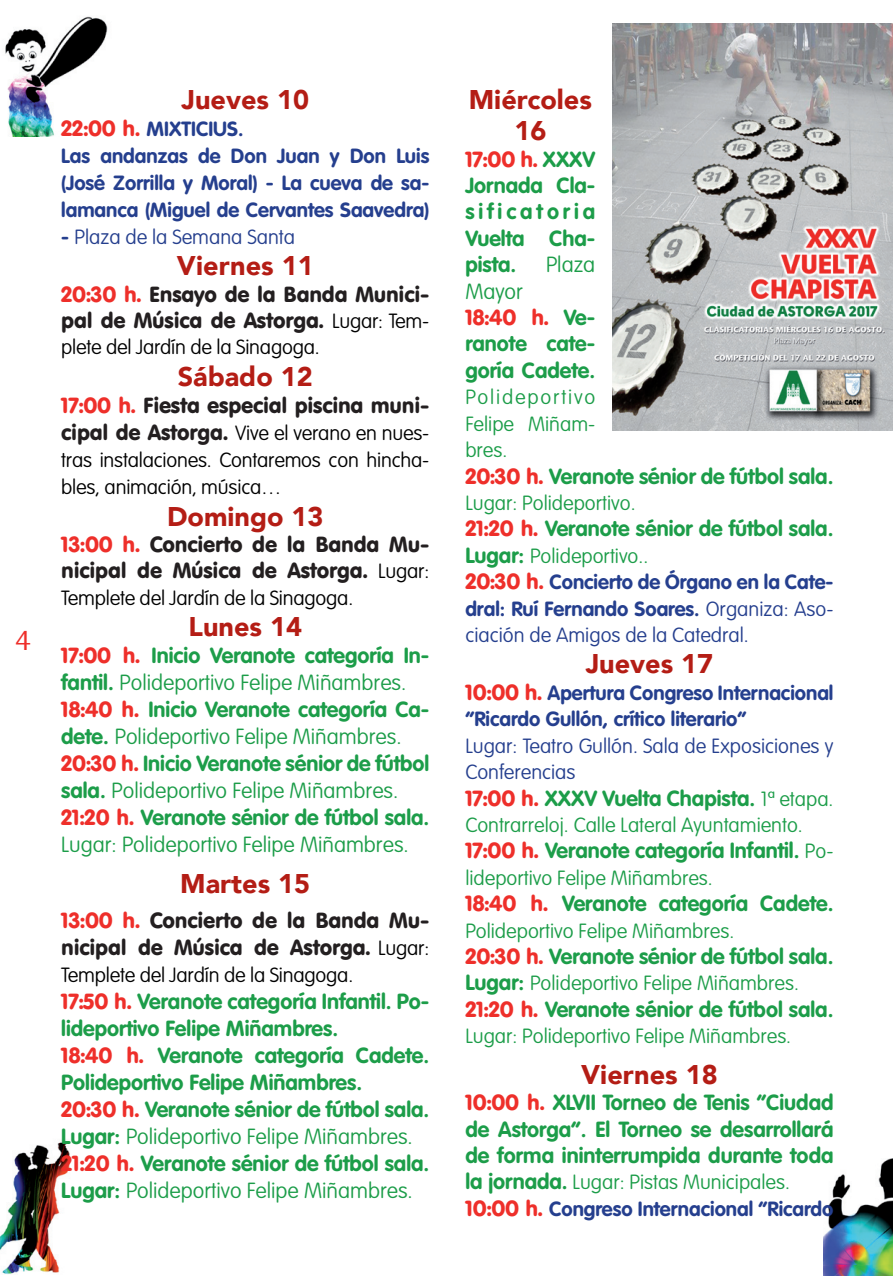
<style>
.page{position:relative;width:893px;height:1276px;background:#fff}
.page>*{position:absolute;margin:0;border:0;box-sizing:border-box;transform-origin:0 0}
.t1{font:30.9px "Rotis Semi Serif";color:#ee2f2a}
.t2{font:900 27px/31.5px "Avenir";color:#b41d15;text-align:center}
.t3{font:700 21.6px/27px "VAG Rounded";color:#1c9d49}
.t4{font:21.6px/26.4px "VAG Rounded BT";letter-spacing:-.01em;color:#231f20}
.t5{font:21.6px "VAG Rounded BT";letter-spacing:-.01em;color:#ee2f2a}
.t6{font:100 21.6px "VAG Rounded";color:#1c9d49}
.t7{font:700 20.4px/27px "VAG Rounded";color:#253f8e}
.t8{font:100 20.4px/26.4px "VAG Rounded";color:#1c9d49;text-align:justify}
.t9{font:100 20.4px/27px "VAG Rounded";letter-spacing:-.01em;color:#000;text-align:justify}
.t10{font:100 20.4px/26.4px "VAG Rounded";color:#253f8e}
.s1{font-family:"VAG Rounded BT";font-weight:400;font-size:21.6px;color:#ee2f2a}
.s2{font-weight:700}
.s3{color:#ee2f2a}
.s4{font-family:"VAG Rounded";font-weight:100;font-size:20.4px;color:#000}
.s5{font-family:"VAG Rounded BT";font-weight:400;font-size:21.6px;color:#231f20}
.s6{font-family:"VAG Rounded BT";font-weight:400;color:#ee2f2a}
.s7{font-weight:100}
.s8{font-family:"VAG Rounded";font-weight:700;color:#1c9d49}
.s9{font-size:21.6px;color:#1c9d49}
.s10{font-weight:100;color:#1c9d49}
.s11{font-weight:100;font-size:20.4px}
.s12{font-weight:700;font-size:21.6px}
</style>
<div class="page">
<img style="left:0;top:1141px;width:70px;height:133px">
<img style="left:5px;top:16px;width:103px;height:120px">
<img style="left:823px;top:1158px;width:70px;height:118px">
<img style="left:612px;top:23px;width:281px;height:407px">
<h1 class="t1" style="left:15px;top:621px;width:18px">4</h1>
<p class="t2" style="left:182px;top:83px;width:129px">Jueves 10</p>
<p class="t7" style="left:61px;top:115px;width:370px"><span class="s1">22:00 h.</span> MIXTICIUS.<br>Las andanzas de Don Juan y Don Luis (José Zorrilla y Moral) - La cueva de sa&shy;lamanca (Miguel de Cervantes Saavedra)</p>
<p class="t10" style="left:61px;top:223px;width:235px"><span class="s2">-</span> Plaza de la Semana Santa</p>
<p class="t2" style="left:177px;top:249px;width:138px">Viernes 11</p>
<p class="t4" style="left:61px;top:280px;width:370px"><span class="s3">20:30 h.</span> Ensayo de la Banda Munici&shy;pal de Música de Astorga. <span class="s4">Lugar: Tem-</span></p>
<p class="t9" style="left:61px;top:334px;width:260px">plete del Jardín de la Sinagoga.</p>
<p class="t2" style="left:178px;top:360px;width:136px">Sábado 12</p>
<p class="t4" style="left:61px;top:391px;width:370px"><span class="s3">17:00 h.</span> Fiesta especial piscina muni-</p>
<p class="t9" style="left:61px;top:419px;width:370px"><span class="s5">cipal de Astorga.</span> Vive el verano en nues&shy;tras instalaciones. Contaremos con hincha&shy;bles, animación, música…</p>
<p class="t2" style="left:167px;top:500px;width:158px">Domingo 13</p>
<p class="t4" style="left:61px;top:530px;width:370px"><span class="s3">13:00 h.</span> Concierto de la Banda Mu&shy;nicipal de Música de Astorga. <span class="s4">Lugar:</span></p>
<p class="t9" style="left:61px;top:584px;width:293px">Templete del Jardín de la Sinagoga.</p>
<p class="t2" style="left:189px;top:610px;width:115px">Lunes 14</p>
<p class="t3" style="left:61px;top:642px;width:370px"><span class="s6">17:00 h.</span> Inicio Veranote categoría In&shy;fantil. <span class="s7">Polideportivo Felipe Miñambres.<br></span><span class="s6">18:40 h.</span> Inicio Veranote categoría Ca&shy;dete. <span class="s7">Polideportivo Felipe Miñambres.<br></span><span class="s6">20:30 h.</span> Inicio Veranote sénior de fútbol sala. <span class="s7">Polideportivo Felipe Miñambres.<br></span><span class="s6">21:20 h.</span> Veranote sénior de fútbol sala.<br><span class="s7">Lugar: Polideportivo Felipe Miñambres.</span></p>
<p class="t2" style="left:180px;top:867px;width:131px">Martes 15</p>
<p class="t4" style="left:61px;top:906px;width:370px"><span class="s3">13:00 h.</span> Concierto de la Banda Mu&shy;nicipal de Música de Astorga. <span class="s4">Lugar:</span></p>
<p class="t9" style="left:61px;top:961px;width:293px">Templete del Jardín de la Sinagoga.</p>
<p class="t3" style="left:61px;top:988px;width:370px"><span class="s6">17:50 h.</span> Veranote categoría Infantil. Po&shy;lideportivo Felipe Miñambres.<br><span class="s6">18:40 h.</span> Veranote categoría Cadete.<br>Polideportivo Felipe Miñambres.<br><span class="s6">20:30 h.</span> Veranote sénior de fútbol sala.<br>Lugar: <span class="s7">Polideportivo Felipe Miñambres.<br></span><span class="s6">21:20 h.</span> Veranote sénior de fútbol sala.<br>Lugar: <span class="s7">Polideportivo Felipe Miñambres.</span></p>
<p class="t2" style="left:469px;top:83px;width:125px">Miércoles<br>16</p>
<p class="t5" style="left:465px;top:145px;width:131px">17:00 h. <span class="s8">XXXV</span></p>
<p class="t3" style="left:465px;top:172px;width:131px;text-align:justify">Jornada Cla&shy;sificatoria Vuelta Cha&shy;pista.</p>
<p class="t6" style="left:546px;top:252px;width:51px">Plaza</p>
<p class="t6" style="left:465px;top:279px;width:59px">Mayor</p>
<p class="t5" style="left:465px;top:304px;width:131px">18:40 h. <span class="s8">Ve-</span></p>
<p class="t3" style="left:465px;top:330px;width:131px">ranote cate&shy;goría Cadete.</p>
<p class="t8" style="left:465px;top:384px;width:131px">Polideportivo Felipe Miñam&shy;bres.</p>
<p class="t3" style="left:465px;top:462px;width:370px"><span class="s6">20:30 h.</span> Veranote sénior de fútbol sala.</p>
<p class="t8" style="left:465px;top:489px;width:172px">Lugar: Polideportivo.</p>
<p class="t3" style="left:465px;top:515px;width:370px"><span class="s6">21:20 h.</span> Veranote sénior de fútbol sala.</p>
<p class="t7" style="left:465px;top:542px;width:370px"><span class="s9">Lugar:</span> <span class="s10">Polideportivo..<br></span><span class="s1">20:30 h.</span> Concierto de Órgano en la Cate&shy;dral: Ruí Fernando Soares. <span class="s7">Organiza: Aso&shy;ciación de Amigos de la Catedral.</span></p>
<p class="t2" style="left:586px;top:647px;width:129px">Jueves 17</p>
<p class="t7" style="left:465px;top:679px;width:370px"><span class="s1">10:00 h.</span> Apertura Congreso Internacional “Ricardo Gullón, crítico literario”</p>
<p class="t10" style="left:465px;top:732px;width:370px">Lugar: Teatro Gullón. Sala de Exposiciones y<br>Conferencias</p>
<p class="t3" style="left:465px;top:784px;width:370px"><span class="s6">17:00 h.</span> XXXV Vuelta Chapista. <span class="s11">1ª etapa.</span></p>
<p class="t8" style="left:465px;top:811px;width:339px">Contrarreloj. Calle Lateral Ayuntamiento.</p>
<p class="t3" style="left:465px;top:837px;width:370px"><span class="s6">17:00 h.</span> Veranote categoría Infantil. <span class="s11">Po-</span></p>
<p class="t8" style="left:465px;top:864px;width:249px">lideportivo Felipe Miñambres.</p>
<p class="t3" style="left:465px;top:890px;width:370px"><span class="s6">18:40 h.</span> Veranote categoría Cadete.</p>
<p class="t8" style="left:465px;top:917px;width:270px">Polideportivo Felipe Miñambres.</p>
<p class="t3" style="left:465px;top:942px;width:370px"><span class="s6">20:30 h.</span> Veranote sénior de fútbol sala.</p>
<p class="t8" style="left:465px;top:970px;width:335px"><span class="s12">Lugar:</span> Polideportivo Felipe Miñambres.</p>
<p class="t3" style="left:465px;top:995px;width:370px"><span class="s6">21:20 h.</span> Veranote sénior de fútbol sala.</p>
<p class="t8" style="left:465px;top:1022px;width:327px">Lugar: Polideportivo Felipe Miñambres.</p>
<p class="t2" style="left:581px;top:1058px;width:138px">Viernes 18</p>
<p class="t3" style="left:465px;top:1089px;width:370px;text-align:justify"><span class="s6">10:00 h.</span> XLVII Torneo de Tenis “Ciudad de Astorga”. El Torneo se desarrollará de forma ininterrumpida durante toda</p>
<p class="t7" style="left:465px;top:1168px;width:370px"><span class="s9">la jornada.</span> <span class="s10">Lugar: Pistas Municipales.<br></span><span class="s1">10:00 h.</span> Congreso Internacional “Ricardo</p>
</div>
